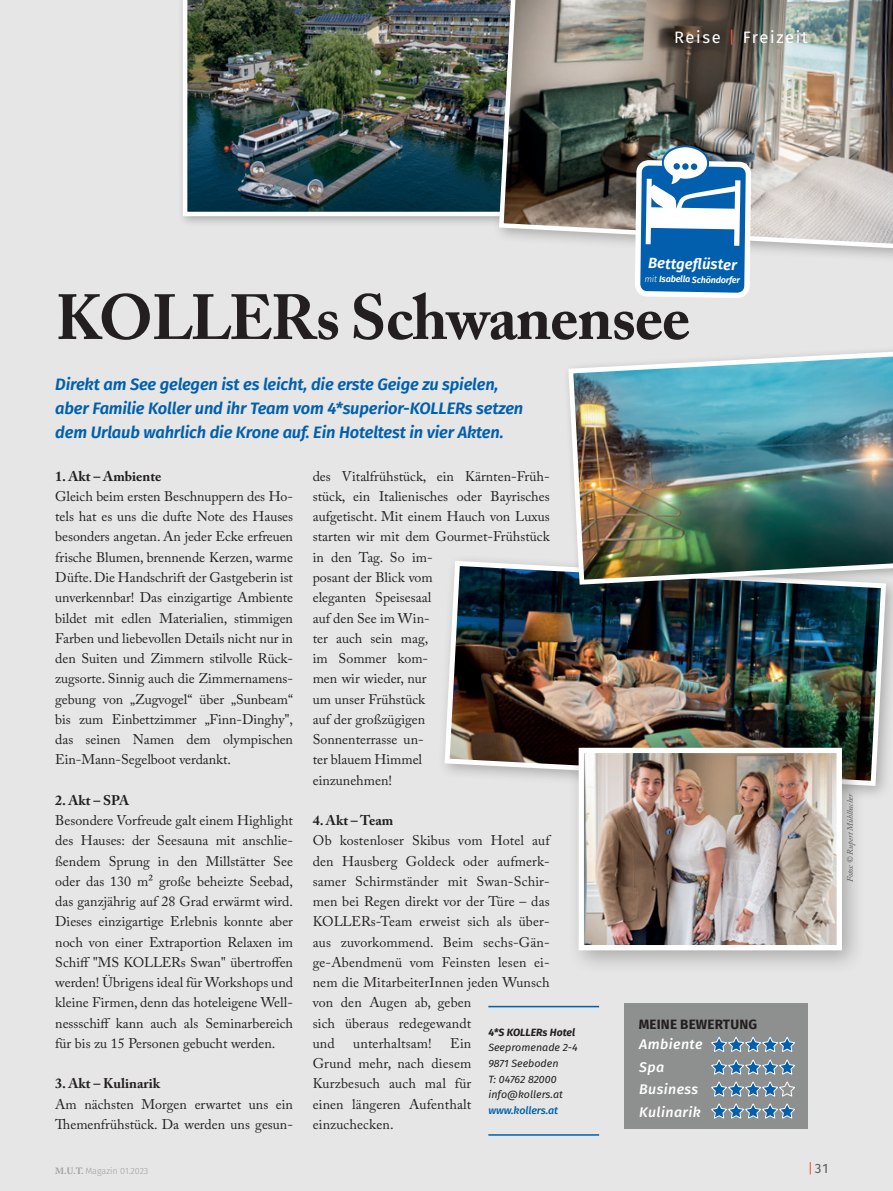
<style>
.page{position:relative;width:893px;height:1191px;background:#e5e6e5}
.page>*{position:absolute;margin:0;border:0;box-sizing:border-box;transform-origin:0 0}
.t1{font:700 63px "Adobe Caslon Pro";letter-spacing:-.02em;color:#231f20}
.t2{font:italic 600 16.5px/24px "Fira Sans";letter-spacing:-.01em;color:#015fad}
.t3{font:16.5px "Fira Sans";letter-spacing:.1em;color:#fff}
.t4{font:italic 600 14.85px "Fira Sans";color:#fff}
.t5{font:13.95px/20.2px "Adobe Caslon Pro";color:#231f20;text-align:justify}
.t6{font:700 13.95px "Adobe Caslon Pro";color:#231f20}
.t7{font:italic 500 13.95px/22.5px "Fira Sans";letter-spacing:.03em;color:#fff}
.t8{font:700 13.5px "Fira Sans";letter-spacing:.01em;color:#231f20}
.t9{font:13.5px "Fira Sans";color:#5a5d5d}
.t10{font:italic 10.5px/15.6px "Fira Sans";color:#231f20}
.t11{font:italic 700 10.5px "Fira Sans";color:#231f20}
.t12{font:italic 500 10.5px "Fira Sans";letter-spacing:-.01em;color:#015fad}
.t13{font:italic 600 9px "Fira Sans";color:#fff}
.t14{font:300 9px "Fira Sans";color:#9d9e9e}
.t15{font:italic 8.25px "Adobe Caslon Pro";color:#5a5d5d}
.s1{color:#f0523d}
.s2{font-weight:300}
.s3{font-family:"Adobe Caslon Pro";font-weight:700}
</style>
<div class="page">
<div style="left:177px;top:0;width:373px;height:227px;background:#231f20;opacity:.3"></div>
<img style="left:183px;top:0;width:308px;height:216px">
<div style="left:491px;top:0;width:402px;height:264px;background:#231f20;opacity:.3"></div>
<img style="left:497px;top:0;width:396px;height:251px">
<div style="left:624px;top:1003px;width:184px;height:126px;background:#8e8f8f"></div>
<hr style="left:488px;top:1005px;width:111px;height:2px;background:#015fad">
<hr style="left:488px;top:1134px;width:111px;height:1px;background:#015fad">
<svg style="left:754px;top:1037px;width:41px;height:82px"></svg>
<div style="left:436px;top:553px;width:457px;height:248px;background:#231f20;opacity:.3"></div>
<img style="left:442px;top:558px;width:447px;height:230px">
<div style="left:562px;top:345px;width:331px;height:252px;background:#231f20;opacity:.3"></div>
<img style="left:566px;top:348px;width:327px;height:239px">
<div style="left:566px;top:735px;width:300px;height:239px;background:#231f20;opacity:.3"></div>
<img style="left:585px;top:753px;width:251px;height:191px">
<div style="left:579px;top:747px;width:263px;height:203px;border:5px solid #fff"></div>
<img style="left:632px;top:0;width:122px;height:1119px">
<svg style="left:638px;top:144px;width:110px;height:151px;background:#5c94c2"></svg>
<p class="t3" style="left:674px;top:25px;width:135px">Reise <span class="s1">|</span> Freizeit</p>
<p class="t4" style="left:648px;top:251px;width:90px;rotate:1deg">Bettgefl üster</p>
<p class="t13" style="left:644px;top:271px;width:97px;rotate:1deg"><span class="s2">mit</span> Isabella Schöndorfer</p>
<h1 class="t1" style="left:55px;top:280px;width:637px">KOLLERs Schwanensee</h1>
<p class="t2" style="left:55px;top:371px;width:470px">Direkt am See gelegen ist es leicht, die erste Geige zu spielen, aber Familie Koller und ihr Team vom 4*superior-KOLLERs setzen dem Urlaub wahrlich die Krone auf. Ein Hoteltest in vier Akten.</p>
<p class="t6" style="left:55px;top:468px;width:108px">1. Akt – Ambiente</p>
<p class="t5" style="left:55px;top:486px;width:239px">Gleich beim ersten Beschnuppern des Ho&shy;tels hat es uns die dufte Note des Hauses besonders angetan. An jeder Ecke erfreuen frische Blumen, brennende Kerzen, warme Düfte. Die Handschrift der Gastgeberin ist unverkennbar! Das einzigartige Ambiente bildet mit edlen Materialien, stimmigen Farben und liebevollen Details nicht nur in den Suiten und Zimmern stilvolle Rück&shy;zugsorte. Sinnig auch die Zimmernamens&shy;gebung von „Zugvogel“ über „Sunbeam“ bis zum Einbettzimmer „Finn-Dinghy", das seinen Namen dem olympischen Ein-Mann-Segelboot verdankt.</p>
<p class="t6" style="left:55px;top:792px;width:75px">2. Akt – SPA</p>
<p class="t5" style="left:55px;top:810px;width:239px">Besondere Vorfreude galt einem Highlight des Hauses: der Seesauna mit anschlie&shy;ßendem Sprung in den Millstätter See oder das 130 m² große beheizte Seebad, das ganzjährig auf 28 Grad erwärmt wird.<br>Dieses einzigartige Erlebnis konnte aber noch von einer Extraportion Relaxen im Schiff "MS KOLLERs Swan" übertroffen werden! Übrigens ideal für Workshops und kleine Firmen, denn das hoteleigene Well&shy;nessschiff kann auch als Seminarbereich für bis zu 15 Personen gebucht werden.</p>
<p class="t6" style="left:55px;top:1075px;width:106px">3. Akt – Kulinarik</p>
<p class="t5" style="left:55px;top:1093px;width:239px">Am nächsten Morgen erwartet uns ein<br>Themenfrühstück. Da werden uns gesun-</p>
<p class="t5" style="left:313px;top:466px;width:239px;text-align:left">des Vitalfrühstück, ein Kärnten-Früh&shy;stück, ein Italienisches oder Bayrisches aufgetischt. Mit einem Hauch von Luxus starten wir mit dem Gourmet-Frühstück in den Tag. So im-<br>posant der Blick vom<br>eleganten Speisesaal<br>auf den See im Win-<br>ter auch sein mag,<br>im Sommer kom-<br>men wir wieder, nur<br>um unser Frühstück<br>auf der großzügigen<br>Sonnenterrasse un-<br>ter blauem Himmel<br>einzunehmen!</p>
<p class="t6" style="left:313px;top:812px;width:82px">4. Akt – Team</p>
<p class="t5" style="left:313px;top:830px;width:239px;text-align:left">Ob kostenloser Skibus vom Hotel auf den Hausberg Goldeck oder aufmerk&shy;samer Schirmständer mit Swan-Schir&shy;men bei Regen direkt vor der Türe – das<br>KOLLERs-Team erweist sich als über&shy;aus zuvorkommend. Beim sechs-Gän&shy;ge-Abendmenü vom Feinsten lesen ei&shy;nem die MitarbeiterInnen jeden Wunsch von den Augen ab, geben<br>sich überaus redegewandt<br>und</p>
<p class="t11" style="left:488px;top:1023px;width:88px">4*S KOLLERs Hotel</p>
<p class="t10" style="left:488px;top:1039px;width:91px">Seepromenade 2-4<br>9871 Seeboden<br>T: 04762 82000 info@kollers.at</p>
<p class="t12" style="left:488px;top:1101px;width:71px">www.kollers.at</p>
<p class="t5" style="left:353px;top:1033px;width:80px">unterhaltsam!</p>
<p class="t5" style="left:313px;top:1033px;width:160px;text-indent:138px">Ein Grund mehr, nach diesem Kurzbesuch auch mal für einen längeren Aufenthalt einzuchecken.</p>
<p class="t8" style="left:639px;top:1012px;width:120px">MEINE BEWERTUNG</p>
<p class="t7" style="left:639px;top:1032px;width:65px">Ambiente<br>Spa<br>Business<br>Kulinarik</p>
<p class="t14" style="left:55px;top:1164px;width:95px"><span class="s3">M.U.T.</span> Magazin 01.2023</p>
<p class="t9" style="left:808px;top:1157px;width:22px"><span class="s1">|</span>31</p>
<p class="t15" style="left:845px;top:882px;width:90px;rotate:-90deg">Fotos: © Rupert Mühlbacher</p>
</div>
